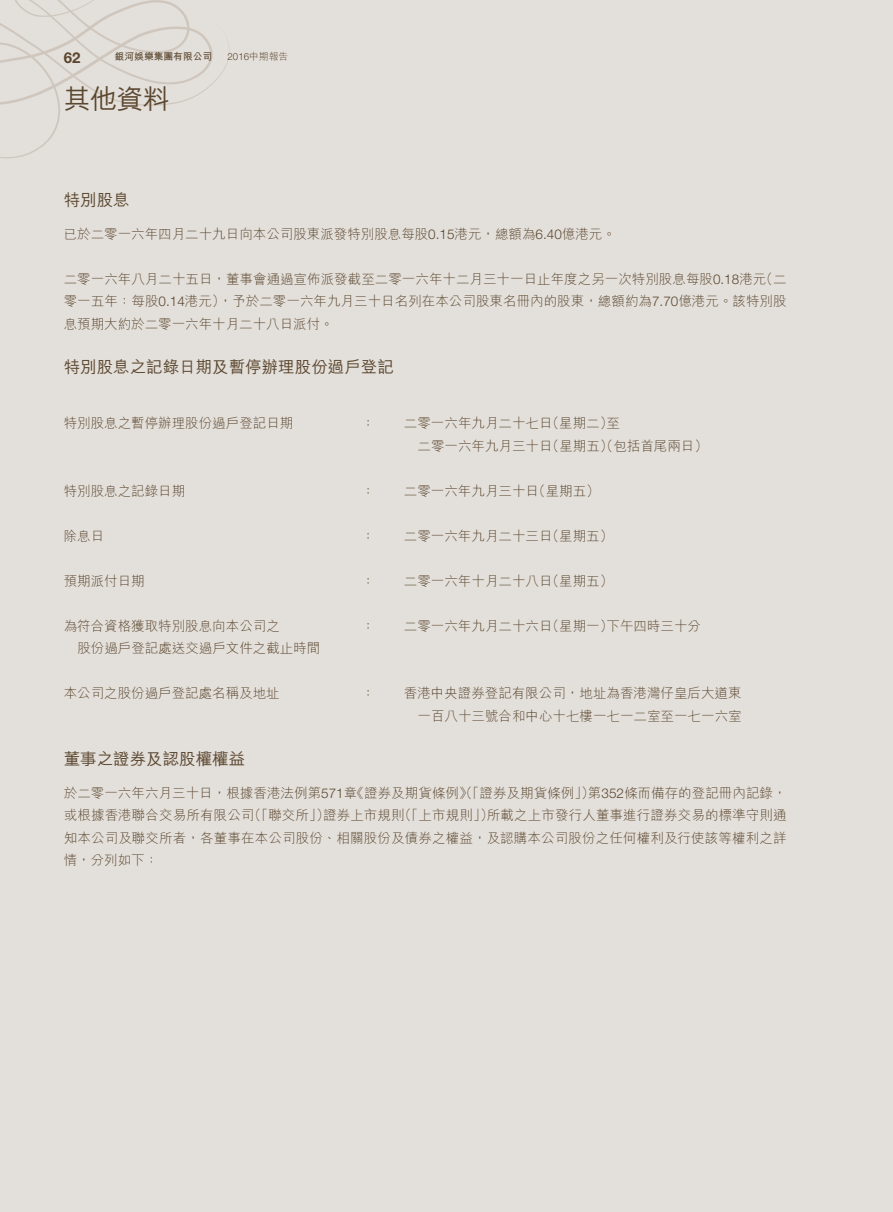
<style>
.page{position:relative;width:893px;height:1212px;background:#e3dfda}
.page>*{position:absolute;margin:0;border:0;box-sizing:border-box;transform-origin:0 0}
.t1{font:27px "M Hei HK Medium E Ten B5 H";color:#5b472f}
.t2{font:16.5px "M Hei HK Medium E Ten B5 H";color:#5b472f}
.t3{font:700 15px "Helvetica Neue LT Std";color:#5b472f}
.t4{font:13.5px/22.5px "M Hei HK Light E Ten B5 H";color:#5b472f;text-align:justify}
.t5{font:9.75px "M Hei HK Bold E Ten B5 H";color:#5b472f}
.t6{font:300 9.75px "Helvetica Neue LT Std";color:#5b472f}
.s1{font-family:"M Hei HK Light E Ten B5 H";font-weight:400}
.s2{font-family:"Helvetica Neue LT Std";font-weight:300}
</style>
<div class="page">
<svg style="left:0;top:0;width:230px;height:159px"></svg>
<p class="t3" style="left:64px;top:52px;width:18px">62</p>
<p class="t5" style="left:115px;top:52px;width:99px">銀河娛樂集團有限公司</p>
<p class="t6" style="left:227px;top:53px;width:62px">2016<span class="s1">中期報告</span></p>
<p class="t1" style="left:64px;top:89px;width:107px">其他資料</p>
<p class="t2" style="left:64px;top:194px;width:68px">特別股息</p>
<p class="t4" style="left:64px;top:224px;width:554px">已於二零一六年四月二十九日向本公司股東派發特別股息每股<span class="s2">0.15</span>港元，總額為<span class="s2">6.40</span>億港元。</p>
<p class="t4" style="left:64px;top:269px;width:724px">二零一六年八月二十五日，董事會通過宣佈派發截至二零一六年十二月三十一日止年度之另一次特別股息每股<span class="s2">0.18</span>港元（二零一五年：每股<span class="s2">0.14</span>港元），予於二零一六年九月三十日名列在本公司股東名冊內的股東，總額約為<span class="s2">7.70</span>億港元。該特別股息預期大約於二零一六年十月二十八日派付。</p>
<p class="t2" style="left:64px;top:361px;width:332px">特別股息之記錄日期及暫停辦理股份過戶登記</p>
<p class="t4" style="left:64px;top:414px;width:231px">特別股息之暫停辦理股份過戶登記日期</p>
<p class="t4" style="left:361px;top:414px;width:15px">：</p>
<p class="t4" style="left:418px;top:414px;width:292px;text-indent:-14px">二零一六年九月二十七日（星期二）至<br>二零一六年九月三十日（星期五）（包括首尾兩日）</p>
<p class="t4" style="left:64px;top:481px;width:123px">特別股息之記錄日期</p>
<p class="t4" style="left:361px;top:481px;width:15px">：</p>
<p class="t4" style="left:404px;top:481px;width:197px">二零一六年九月三十日（星期五）</p>
<p class="t4" style="left:64px;top:526px;width:42px">除息日</p>
<p class="t4" style="left:361px;top:526px;width:15px">：</p>
<p class="t4" style="left:404px;top:526px;width:211px">二零一六年九月二十三日（星期五）</p>
<p class="t4" style="left:64px;top:571px;width:83px">預期派付日期</p>
<p class="t4" style="left:361px;top:571px;width:15px">：</p>
<p class="t4" style="left:404px;top:571px;width:211px">二零一六年十月二十八日（星期五）</p>
<p class="t4" style="left:77px;top:616px;width:245px;text-indent:-14px">為符合資格獲取特別股息向本公司之<br>股份過戶登記處送交過戶文件之截止時間</p>
<p class="t4" style="left:361px;top:616px;width:15px">：</p>
<p class="t4" style="left:404px;top:616px;width:299px">二零一六年九月二十六日（星期一）下午四時三十分</p>
<p class="t4" style="left:64px;top:684px;width:218px">本公司之股份過戶登記處名稱及地址</p>
<p class="t4" style="left:361px;top:684px;width:15px">：</p>
<p class="t4" style="left:404px;top:684px;width:339px;text-align:right">香港中央證券登記有限公司，地址為香港灣仔皇后大道東一百八十三號合和中心十七樓一七一二室至一七一六室</p>
<p class="t2" style="left:64px;top:753px;width:183px">董事之證券及認股權權益</p>
<p class="t4" style="left:64px;top:783px;width:724px">於二零一六年六月三十日，根據香港法例第<span class="s2">571</span>章《證券及期貨條例》（「證券及期貨條例」）第<span class="s2">352</span>條而備存的登記冊內記錄，或根據香港聯合交易所有限公司（「聯交所」）證券上市規則（「上市規則」）所載之上市發行人董事進行證券交易的標準守則通知本公司及聯交所者，各董事在本公司股份、相關股份及債券之權益，及認購本公司股份之任何權利及行使該等權利之詳情，分列如下：</p>
</div>
